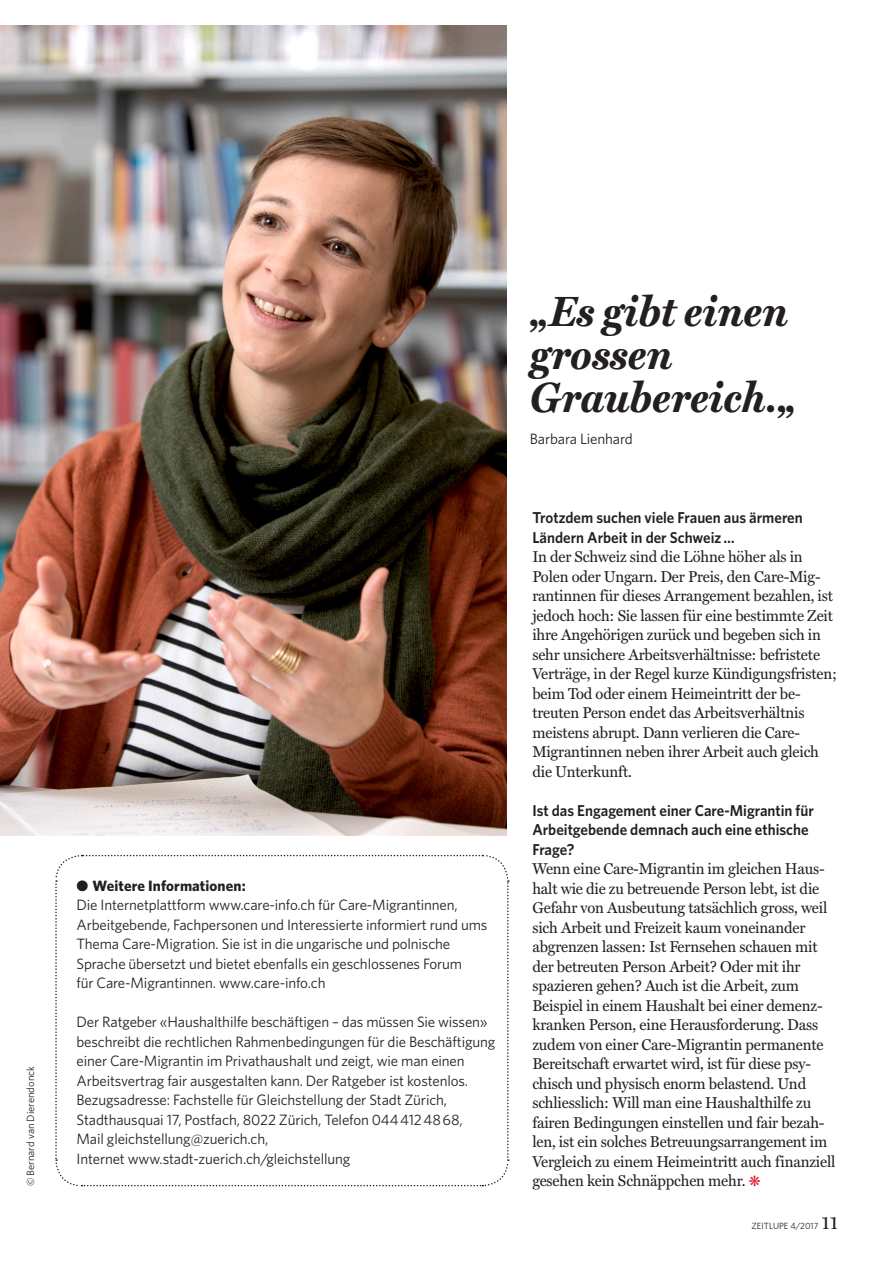
<style>
.page{position:relative;width:893px;height:1263px;background:#fff}
.page>*{position:absolute;margin:0;border:0;box-sizing:border-box;transform-origin:0 0}
._15_Quote_gross_x10{font:italic 700 42.6px/42.8px "Miller Text";color:#231f20;scale:.95 1}
._11_Interview_Antwor{font:15.75px/19.5px "Miller Text";letter-spacing:-.01em;color:#231f20;scale:.95 1}
._10_Interview_Frage{font:600 15.75px/19.5px "Whitney";color:#231f20;scale:.95 1}
._03_Kasten_Lauftext{font:15px/19.5px "Whitney";letter-spacing:-.01em;color:#231f20}
._02_Kasten_Titel_x21{font:700 15px "Whitney";letter-spacing:.01em;color:#231f20}
._10_Foto_Credit_x12{font:10.5px "Whitney";color:#231f20}
.t1{font:9px "Whitney";color:#231f20}
.s1{color:#e41d2f}
.s2{font-family:"Miller Display";font-size:19.5px}
</style>
<div class="page">
<svg style="left:55px;top:854px;width:454px;height:333px"></svg>
<img style="left:0;top:26px;width:506px;height:809px">
<p class="_10_Foto_Credit_x12" style="left:23px;top:1186px;width:122px;rotate:-90deg">© Bernard van Dierendonck</p>
<p class="_02_Kasten_Titel_x21" style="left:77px;top:875px;width:171px">● Weitere Informationen:</p>
<p class="_03_Kasten_Lauftext" style="left:77px;top:895px;width:412px">Die Internetplattform www.care-info.ch für Care-Migrantinnen, Arbeitgebende, Fachpersonen und Interessierte informiert rund ums Thema Care-Migration. Sie ist in die ungarische und polnische Sprache übersetzt und bietet ebenfalls ein geschlossenes Forum<br>für Care-Migrantinnen. www.care-info.ch</p>
<p class="_03_Kasten_Lauftext" style="left:77px;top:1012px;width:420px">Der Ratgeber «Haushalthilfe beschäftigen – das müssen Sie wissen» beschreibt die rechtlichen Rahmenbedingungen für die Beschäftigung einer Care-Migrantin im Privathaushalt und zeigt, wie man einen Arbeitsvertrag fair ausgestalten kann. Der Ratgeber ist kostenlos.<br>Bezugsadresse: Fachstelle für Gleichstellung der Stadt Zürich, Stadthausquai 17, Postfach, 8022 Zürich, Telefon 044 412 48 68,<br>Mail gleichstellung@zuerich.ch,<br>Internet www.stadt-zuerich.ch/gleichstellung</p>
<p class="_15_Quote_gross_x10" style="left:530px;top:288px;width:282px">„Es gibt einen grossen<br>Graubereich.„</p>
<p class="_03_Kasten_Lauftext" style="left:530px;top:428px;width:104px">Barbara Lienhard</p>
<p class="_10_Interview_Frage" style="left:532px;top:508px;width:286px">Trotzdem suchen viele Frauen aus ärmeren<br>Ländern Arbeit in der Schweiz …</p>
<p class="_11_Interview_Antwor" style="left:532px;top:546px;width:322px">In der Schweiz sind die Löhne höher als in Polen oder Ungarn. Der Preis, den Care-Mig&shy;rantinnen für dieses Arrangement bezahlen, ist jedoch hoch: Sie lassen für eine bestimmte Zeit ihre Angehörigen zurück und begeben sich in sehr unsichere Arbeitsverhältnisse: befristete Verträge, in der Regel kurze Kündigungsfristen; beim Tod oder einem Heimeintritt der be&shy;treuten Person endet das Arbeitsverhältnis meistens abrupt. Dann verlieren die Care-Migrantinnen neben ihrer Arbeit auch gleich die Unterkunft.</p>
<p class="_10_Interview_Frage" style="left:532px;top:800px;width:298px">Ist das Engagement einer Care-Migrantin für<br>Arbeitgebende demnach auch eine ethische<br>Frage?</p>
<p class="_11_Interview_Antwor" style="left:532px;top:858px;width:321px">Wenn eine Care-Migrantin im gleichen Haus&shy;halt wie die zu betreuende Person lebt, ist die Gefahr von Ausbeutung tatsächlich gross, weil sich Arbeit und Freizeit kaum voneinander abgrenzen lassen: Ist Fernsehen schauen mit der betreuten Person Arbeit? Oder mit ihr spazieren gehen? Auch ist die Arbeit, zum Beispiel in einem Haushalt bei einer demenz&shy;kranken Person, eine Herausforderung. Dass zudem von einer Care-Migrantin permanente Bereitschaft erwartet wird, ist für diese psy&shy;chisch und physisch enorm belastend. Und schliesslich: Will man eine Haushalthilfe zu fairen Bedingungen einstellen und fair bezah&shy;len, ist ein solches Betreuungsarrangement im Vergleich zu einem Heimeintritt auch finanziell gesehen kein Schnäppchen mehr. <span class="s1">❋</span></p>
<p class="t1" style="left:751px;top:1220px;width:88px">ZEITLUPE 4/2017 <span class="s2">11</span></p>
</div>
